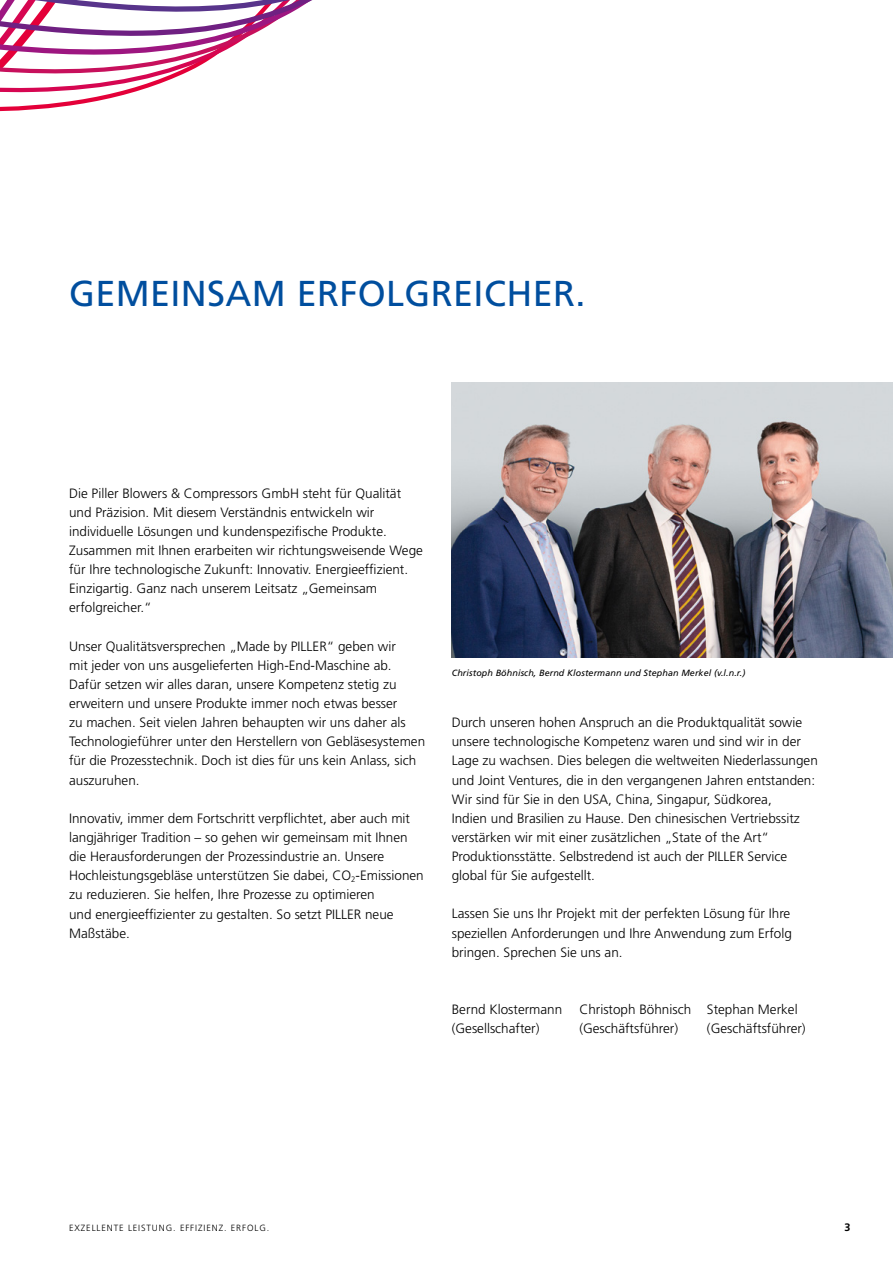
<style>
.page{position:relative;width:893px;height:1263px;background:#fff}
.page>*{position:absolute;margin:0;border:0;box-sizing:border-box;transform-origin:0 0}
.t1{font:36px "Frutiger LT Std";letter-spacing:.01em;color:#004e9e}
.t2{font:300 13.5px/19.2px "Frutiger LT Std";color:#000}
.t3{font:700 10.8px "Frutiger LT Std";color:#000}
.t4{font:italic 9px "Frutiger LT Std";letter-spacing:.01em;color:#000}
.t5{font:300 9px "Frutiger LT Std";letter-spacing:.1em;color:#000}
</style>
<div class="page">
<img style="left:452px;top:383px;width:441px;height:274px">
<svg style="left:0;top:0;width:312px;height:112px"></svg>
<h1 class="t1" style="left:69px;top:272px;width:518px">GEMEINSAM ERFOLGREICHER.</h1>
<p class="t2" style="left:69px;top:483px;width:355px">Die Piller Blowers &amp; Compressors GmbH steht für Qualität und Präzision. Mit diesem Verständnis entwickeln wir individuelle Lösungen und kundenspezifische Produkte.<br>Zusammen mit Ihnen erarbeiten wir richtungsweisende Wege für Ihre technologische Zukunft: Innovativ. Energieeffizient.<br>Einzigartig. Ganz nach unserem Leitsatz „Gemeinsam erfolgreicher.“</p>
<p class="t2" style="left:69px;top:636px;width:358px">Unser Qualitätsversprechen „Made by PILLER“ geben wir<br>mit jeder von uns ausgelieferten High-End-Maschine ab.<br>Dafür setzen wir alles daran, unsere Kompetenz stetig zu erweitern und unsere Produkte immer noch etwas besser<br>zu machen. Seit vielen Jahren behaupten wir uns daher als Technologieführer unter den Herstellern von Gebläsesystemen für die Prozesstechnik. Doch ist dies für uns kein Anlass, sich auszuruhen.</p>
<p class="t2" style="left:69px;top:809px;width:356px">Innovativ, immer dem Fortschritt verpflichtet, aber auch mit langjähriger Tradition – so gehen wir gemeinsam mit Ihnen die Herausforderungen der Prozessindustrie an. Unsere Hochleistungsgebläse unterstützen Sie dabei, CO<sub>2</sub>-Emissionen zu reduzieren. Sie helfen, Ihre Prozesse zu optimieren<br>und energieeffizienter zu gestalten. So setzt PILLER neue Maßstäbe.</p>
<p class="t4" style="left:452px;top:668px;width:295px">Christoph Böhnisch, Bernd Klostermann und Stephan Merkel (v.l.n.r.)</p>
<p class="t2" style="left:452px;top:713px;width:368px">Durch unseren hohen Anspruch an die Produktqualität sowie unsere technologische Kompetenz waren und sind wir in der Lage zu wachsen. Dies belegen die weltweiten Niederlassungen und Joint Ventures, die in den vergangenen Jahren entstanden:<br>Wir sind für Sie in den USA, China, Singapur, Südkorea,<br>Indien und Brasilien zu Hause. Den chinesischen Vertriebssitz verstärken wir mit einer zusätzlichen „State of the Art“ Produktionsstätte. Selbstredend ist auch der PILLER Service global für Sie aufgestellt.</p>
<p class="t2" style="left:452px;top:904px;width:342px;text-align:justify">Lassen Sie uns Ihr Projekt mit der perfekten Lösung für Ihre speziellen Anforderungen und Ihre Anwendung zum Erfolg bringen. Sprechen Sie uns an.</p>
<p class="t2" style="left:452px;top:1000px;width:112px">Bernd Klostermann</p>
<p class="t2" style="left:579px;top:1000px;width:220px">Christoph Böhnisch Stephan Merkel</p>
<p class="t2" style="left:452px;top:1019px;width:89px">(Gesellschafter)</p>
<p class="t2" style="left:579px;top:1019px;width:100px">(Geschäftsführer)</p>
<p class="t2" style="left:707px;top:1019px;width:100px">(Geschäftsführer)</p>
<p class="t5" style="left:69px;top:1223px;width:202px">EXZELLENTE LEISTUNG. EFFIZIENZ. ERFOLG.</p>
<p class="t3" style="left:844px;top:1221px;width:8px">3</p>
</div>
